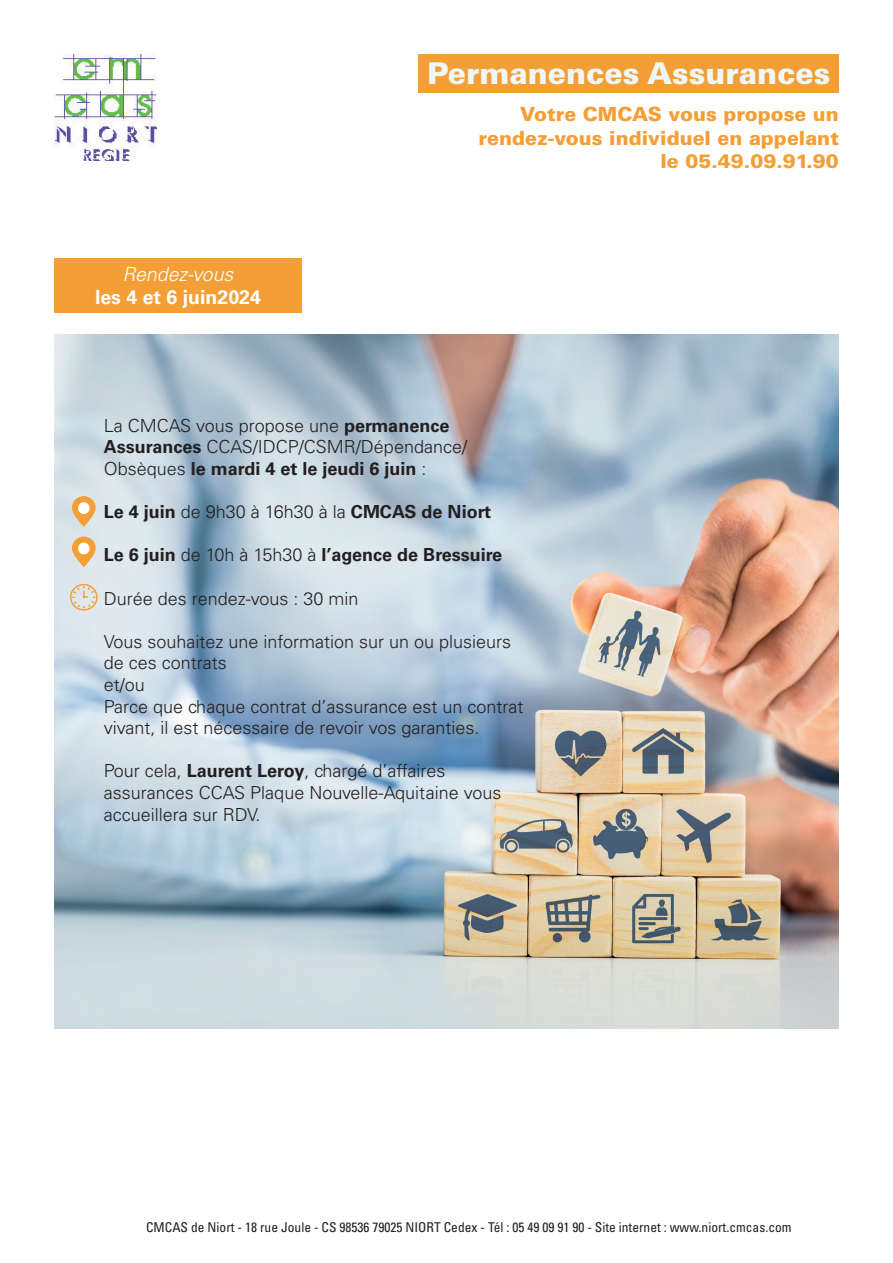
<style>
.page{position:relative;width:893px;height:1263px;background:#fff}
.page>*{position:absolute;margin:0;border:0;box-sizing:border-box;transform-origin:0 0}
.t1{font:900 30px "Univers LT Std";color:#eef8fa}
.t2{font:900 19.5px/23.4px "Univers LT Std";color:#f49f36;text-align:right}
.t3{font:700 19.5px "Univers LT Std";color:#fff}
.t4{font:italic 300 19.5px "Univers LT Std";color:#fff}
.t5{font:300 18px/21.6px "Univers LT Std";color:#231f20}
.t6{font:700 18px "Univers LT Std";color:#231f20}
.t7{font:condensed 13.5px "Univers LT Std";color:#231f20}
.s1{font-weight:700}
.s2{font-weight:300}
</style>
<div class="page">
<img style="left:55px;top:335px;width:784px;height:693px">
<div style="left:419px;top:54px;width:420px;height:39px;background:#f49f36"></div>
<svg style="left:72px;top:496px;width:24px;height:31px"></svg>
<div style="left:78px;top:502px;width:12px;height:12px;background:#fff;border-radius:50%"></div>
<img style="left:54px;top:54px;width:102px;height:106px">
<div style="left:54px;top:258px;width:248px;height:55px;background:#f49f36"></div>
<svg style="left:72px;top:536px;width:24px;height:31px"></svg>
<div style="left:78px;top:543px;width:12px;height:11px;background:#fff;border-radius:50%"></div>
<div style="left:70px;top:584px;width:28px;height:27px;border:2px solid #f49f36;border-radius:50%"></div>
<svg style="left:71px;top:585px;width:25px;height:24px"></svg>
<h1 class="t1" style="left:427px;top:55px;width:405px">Permanences Assurances</h1>
<p class="t4" style="left:123px;top:262px;width:112px">Rendez-vous</p>
<p class="t3" style="left:95px;top:286px;width:167px">les 4 et 6 juin2024</p>
<p class="t2" style="left:479px;top:102px;width:362px">Votre CMCAS vous propose un rendez-vous individuel en appelant le 05.49.09.91.90</p>
<p class="t5" style="left:104px;top:415px;width:365px">La CMCAS vous propose une <span class="s1">permanence<br>Assurances</span> CCAS/IDCP/CSMR/Dépendance/<br>Obsèques <span class="s1">le mardi 4 et le jeudi 6 juin</span> :</p>
<p class="t6" style="left:104px;top:501px;width:389px">Le 4 juin <span class="s2">de 9h30 à 16h30 à la</span> CMCAS de Niort</p>
<p class="t6" style="left:104px;top:545px;width:400px">Le 6 juin <span class="s2">de 10h à 15h30 à</span> l’agence de Bressuire</p>
<p class="t5" style="left:104px;top:587px;width:256px">Durée des rendez-vous : 30 min</p>
<p class="t5" style="left:104px;top:631px;width:421px">Vous souhaitez une information sur un ou plusieurs de ces contrats<br>et/ou<br>Parce que chaque contrat d’assurance est un contrat vivant, il est nécessaire de revoir vos garanties.</p>
<p class="t5" style="left:104px;top:760px;width:399px">Pour cela, <span class="s1">Laurent Leroy</span>, chargé d’affaires assurances CCAS Plaque Nouvelle-Aquitaine vous accueillera sur RDV.</p>
<p class="t7" style="left:146px;top:1219px;width:647px">CMCAS de Niort - 18 rue Joule - CS 98536 79025 NIORT Cedex - Tél : 05 49 09 91 90 - Site internet : www.niort.cmcas.com</p>
</div>
